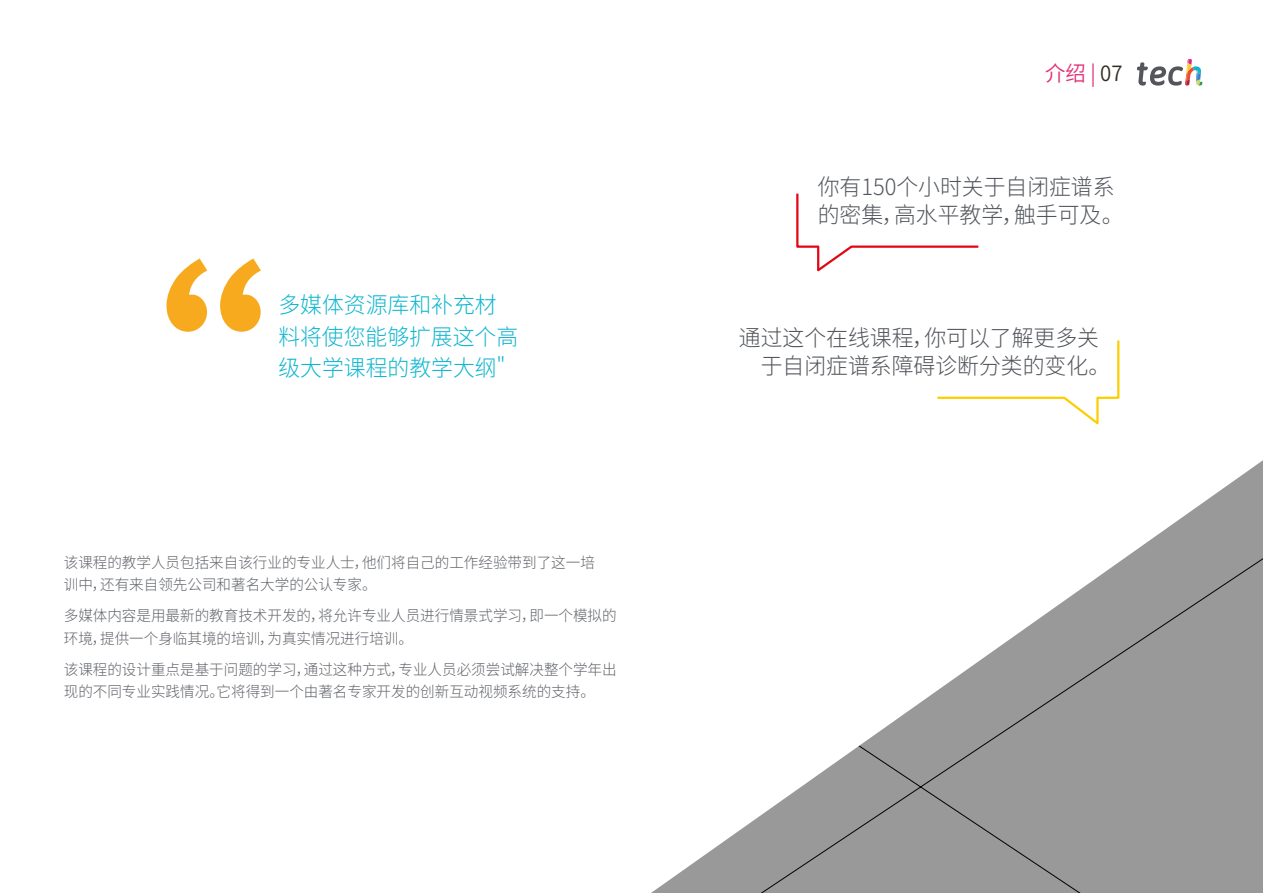
<style>
.page{position:relative;width:1263px;height:893px;background:#fff}
.page>*{position:absolute;margin:0;border:0;box-sizing:border-box;transform-origin:0 0}
.t1{font:300 22.5px/28.5px "Source Han Sans CN";color:#52555b}
.t2{font:300 22.5px/31.5px "Source Han Sans CN";color:#0fb6cf}
.t3{font:21px "Source Han Sans CN";color:#df3174}
.t4{font:300 15px/22.5px "Source Han Sans CN";color:#61646a}
.s1{color:#312e20}
</style>
<div class="page">
<svg style="left:166px;top:259px;width:95px;height:73px"></svg>
<svg style="left:651px;top:460px;width:612px;height:433px"></svg>
<svg style="left:937px;top:340px;width:183px;height:85px"></svg>
<svg style="left:796px;top:193px;width:183px;height:79px"></svg>
<svg style="left:1137px;top:59px;width:65px;height:27px"></svg>
<h1 class="t2" style="left:278px;top:289px;width:241px">多媒体资源库和补充材料将使您能够扩展这个高级大学课程的教学大纲"</h1>
<p class="t4" style="left:64px;top:551px;width:533px">该课程的教学人员包括来自该行业的专业人士，他们将自己的工作经验带到了这一培训中，还有来自领先公司和著名大学的公认专家。</p>
<p class="t4" style="left:64px;top:605px;width:554px">多媒体内容是用最新的教育技术开发的，将允许专业人员进行情景式学习，即一个模拟的环境，提供一个身临其境的培训，为真实情况进行培训。</p>
<p class="t4" style="left:64px;top:658px;width:554px">该课程的设计重点是基于问题的学习，通过这种方式，专业人员必须尝试解决整个学年出现的不同专业实践情况。它将得到一个由著名专家开发的创新互动视频系统的支持。</p>
<h2 class="t3" style="left:1045px;top:61px;width:79px">介绍 | <span class="s1">07</span></h2>
<h1 class="t1" style="left:818px;top:173px;width:307px">你有150个小时关于自闭症谱系的密集，高水平教学，触手可及。</h1>
<h1 class="t1" style="left:761px;top:324px;width:351px;text-indent:-22px">通过这个在线课程，你可以了解更多关于自闭症谱系障碍诊断分类的变化。</h1>
</div>
